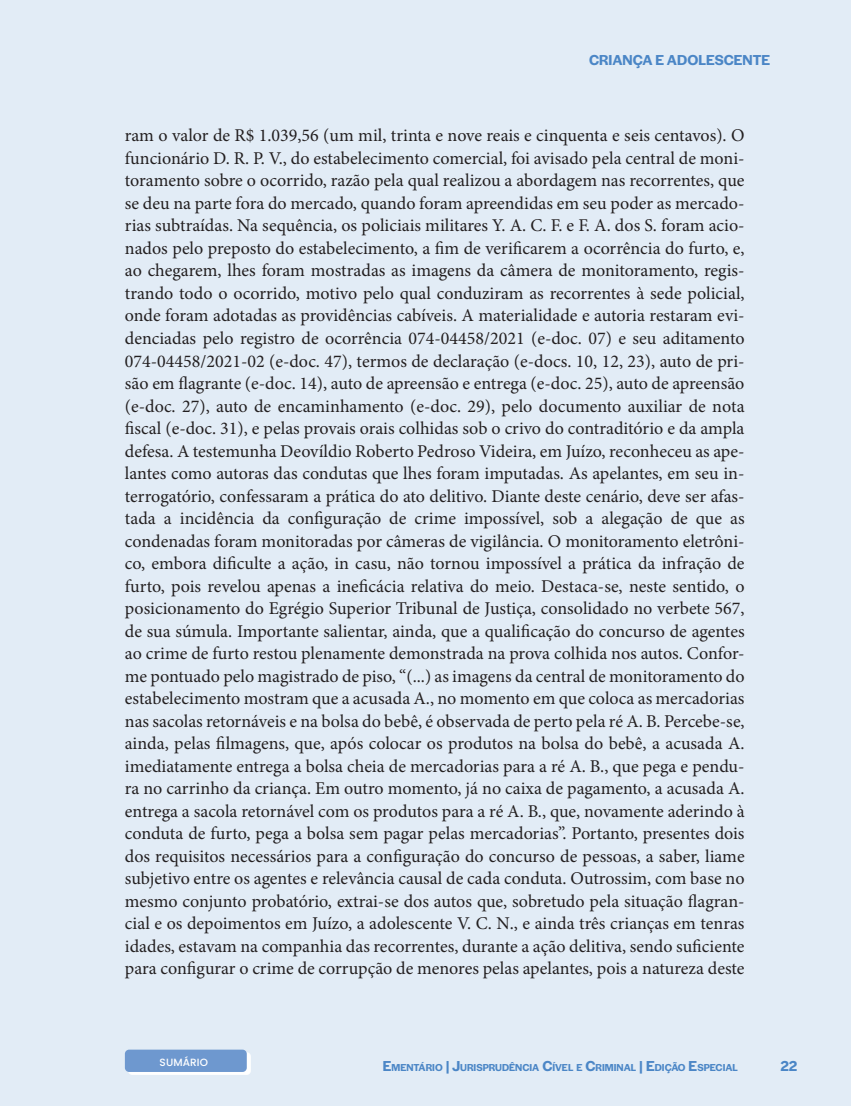
<style>
.page{position:relative;width:851px;height:1106px;background:#fff}
.page>*{position:absolute;margin:0;border:0;box-sizing:border-box;transform-origin:0 0}
.t1{font:18px/22.5px "Minion Pro";letter-spacing:-.005em;color:#231f20;text-align:justify}
.t2{font:600 15px "Halyard Display";color:#4b86c6}
.t3{font:600 15px "Halyard Display";color:#4b86c6}
.t4{font:600 10.5px "Halyard Display";color:#4b86c6}
.t5{font:500 10.5px "Poppins";letter-spacing:.01em;color:#fff}
.s1{font-size:15px}
</style>
<div class="page">
<div style="left:0;top:0;width:850px;height:1106px;background:#e2ecf6"></div>
<div style="left:128px;top:1052px;width:122px;height:22px;background:linear-gradient(to right,#fff,#fff)"></div>
<div style="left:125px;top:1049px;width:122px;height:22px;background:#6e98cf;border-radius:4px"></div>
<p class="t2" style="left:589px;top:50px;width:182px">CRIANÇA E ADOLESCENTE</p>
<p class="t1" style="left:125px;top:124px;width:621px">ram o valor de R$ 1.039,56 (um mil, trinta e nove reais e cinquenta e seis centavos). O funcionário D. R. P. V., do estabelecimento comercial, foi avisado pela central de moni&shy;toramento sobre o ocorrido, razão pela qual realizou a abordagem nas recorrentes, que se deu na parte fora do mercado, quando foram apreendidas em seu poder as mercado&shy;rias subtraídas. Na sequência, os policiais militares Y. A. C. F. e F. A. dos S. foram acio&shy;nados pelo preposto do estabelecimento, a fim de verificarem a ocorrência do furto, e, ao chegarem, lhes foram mostradas as imagens da câmera de monitoramento, regis&shy;trando todo o ocorrido, motivo pelo qual conduziram as recorrentes à sede policial, onde foram adotadas as providências cabíveis. A materialidade e autoria restaram evi&shy;denciadas pelo registro de ocorrência 074-04458/2021 (e-doc. 07) e seu aditamento 074-04458/2021-02 (e-doc. 47), termos de declaração (e-docs. 10, 12, 23), auto de pri&shy;são em flagrante (e-doc. 14), auto de apreensão e entrega (e-doc. 25), auto de apreensão (e-doc. 27), auto de encaminhamento (e-doc. 29), pelo documento auxiliar de nota fiscal (e-doc. 31), e pelas provais orais colhidas sob o crivo do contraditório e da ampla defesa. A testemunha Deovíldio Roberto Pedroso Videira, em Juízo, reconheceu as ape&shy;lantes como autoras das condutas que lhes foram imputadas. As apelantes, em seu in&shy;terrogatório, confessaram a prática do ato delitivo. Diante deste cenário, deve ser afas&shy;tada a incidência da configuração de crime impossível, sob a alegação de que as condenadas foram monitoradas por câmeras de vigilância. O monitoramento eletrôni&shy;co, embora dificulte a ação, in casu, não tornou impossível a prática da infração de furto, pois revelou apenas a ineficácia relativa do meio. Destaca-se, neste sentido, o posicionamento do Egrégio Superior Tribunal de Justiça, consolidado no verbete 567, de sua súmula. Importante salientar, ainda, que a qualificação do concurso de agentes ao crime de furto restou plenamente demonstrada na prova colhida nos autos. Confor&shy;me pontuado pelo magistrado de piso, “(...) as imagens da central de monitoramento do estabelecimento mostram que a acusada A., no momento em que coloca as mercadorias nas sacolas retornáveis e na bolsa do bebê, é observada de perto pela ré A. B. Percebe-se, ainda, pelas filmagens, que, após colocar os produtos na bolsa do bebê, a acusada A. imediatamente entrega a bolsa cheia de mercadorias para a ré A. B., que pega e pendu&shy;ra no carrinho da criança. Em outro momento, já no caixa de pagamento, a acusada A. entrega a sacola retornável com os produtos para a ré A. B., que, novamente aderindo à conduta de furto, pega a bolsa sem pagar pelas mercadorias”. Portanto, presentes dois dos requisitos necessários para a configuração do concurso de pessoas, a saber, liame subjetivo entre os agentes e relevância causal de cada conduta. Outrossim, com base no mesmo conjunto probatório, extrai-se dos autos que, sobretudo pela situação flagran&shy;cial e os depoimentos em Juízo, a adolescente V. C. N., e ainda três crianças em tenras idades, estavam na companhia das recorrentes, durante a ação delitiva, sendo suficiente para configurar o crime de corrupção de menores pelas apelantes, pois a natureza deste</p>
<p class="t5" style="left:159px;top:1056px;width:50px">SUMÁRIO</p>
<p class="t4" style="left:383px;top:1060px;width:356px"><span class="s1">E</span>MENTÁRIO <span class="s1">| J</span>URISPRUDÊNCIA <span class="s1">C</span>ÍVEL E <span class="s1">C</span>RIMINAL <span class="s1">| E</span>DIÇÃO <span class="s1">E</span>SPECIAL</p>
<p class="t3" style="left:780px;top:1055px;width:18px">22</p>
</div>
